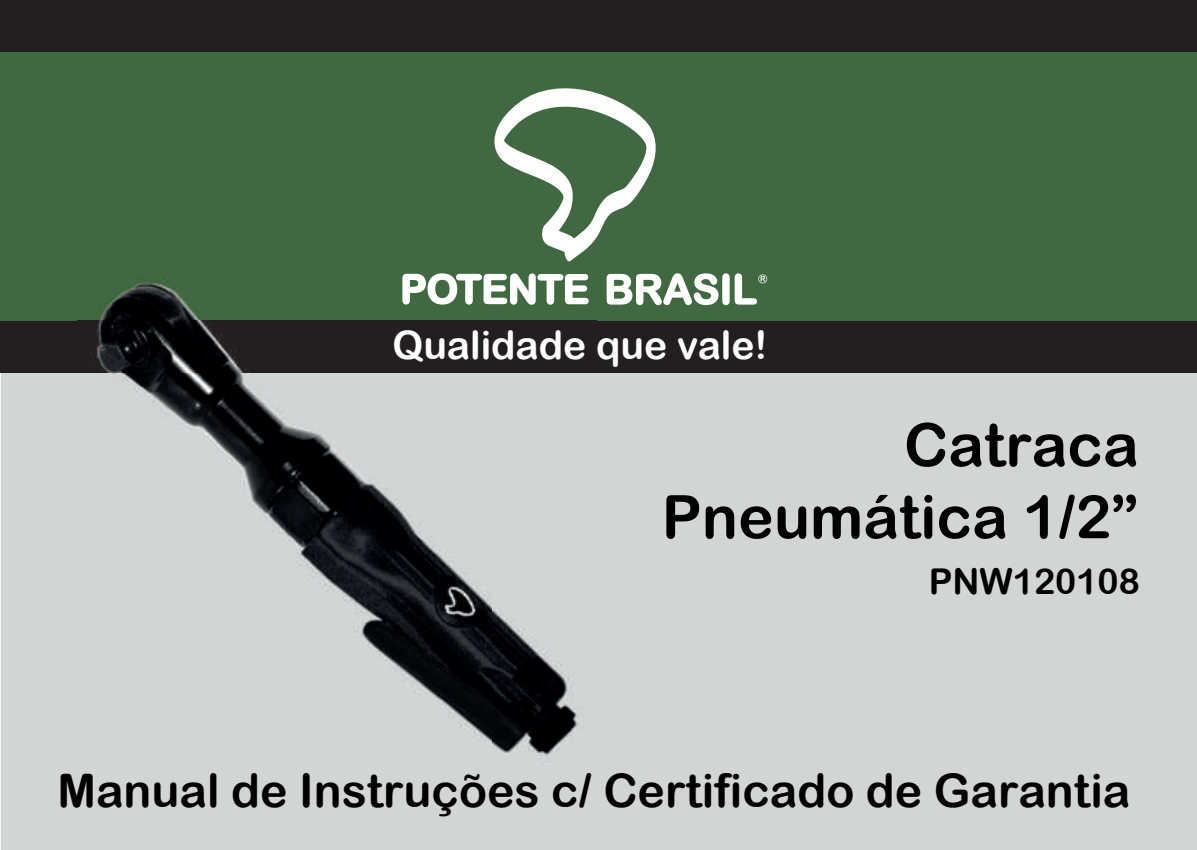
<style>
.page{position:relative;width:1197px;height:850px;background:#fff}
.page>*{position:absolute;margin:0;border:0;box-sizing:border-box;transform-origin:0 0}
.t1{font:60px/72px "Arial Rounded MT Bold";color:#000001;text-align:right}
.t2{font:46.2px "Arial Rounded MT Bold";color:#000001}
.t3{font:39.3px "Arial Rounded MT Bold";color:#fff}
.t4{font:35.7px "Arial Rounded MT Bold";color:#000001}
</style>
<div class="page">
<div style="left:1px;top:373px;width:1195px;height:477px;background:#d3d5d5"></div>
<div style="left:0;top:50px;width:1196px;height:279px;background:#416941"></div>
<div style="left:0;top:321px;width:1196px;height:52px;background:#231f20"></div>
<div style="left:0;top:0;width:1196px;height:52px;background:#231f20"></div>
<img style="left:77px;top:276px;width:519px;height:504px">
<svg style="left:402px;top:273px;width:186px;height:32px"></svg>
<svg style="left:494px;top:88px;width:162px;height:174px"></svg>
<svg style="left:758px;top:274px;width:9px;height:9px"></svg>
<svg style="left:606px;top:273px;width:158px;height:32px"></svg>
<p class="t3" style="left:392px;top:322px;width:376px">Qualidade que vale!</p>
<p class="t1" style="left:661px;top:408px;width:478px">Catraca<br>Pneumática 1/2”</p>
<p class="t4" style="left:928px;top:560px;width:213px">PNW120108</p>
<p class="t2" style="left:57px;top:764px;width:1074px">Manual de Instruções c/ Certificado de Garantia</p>
</div>
